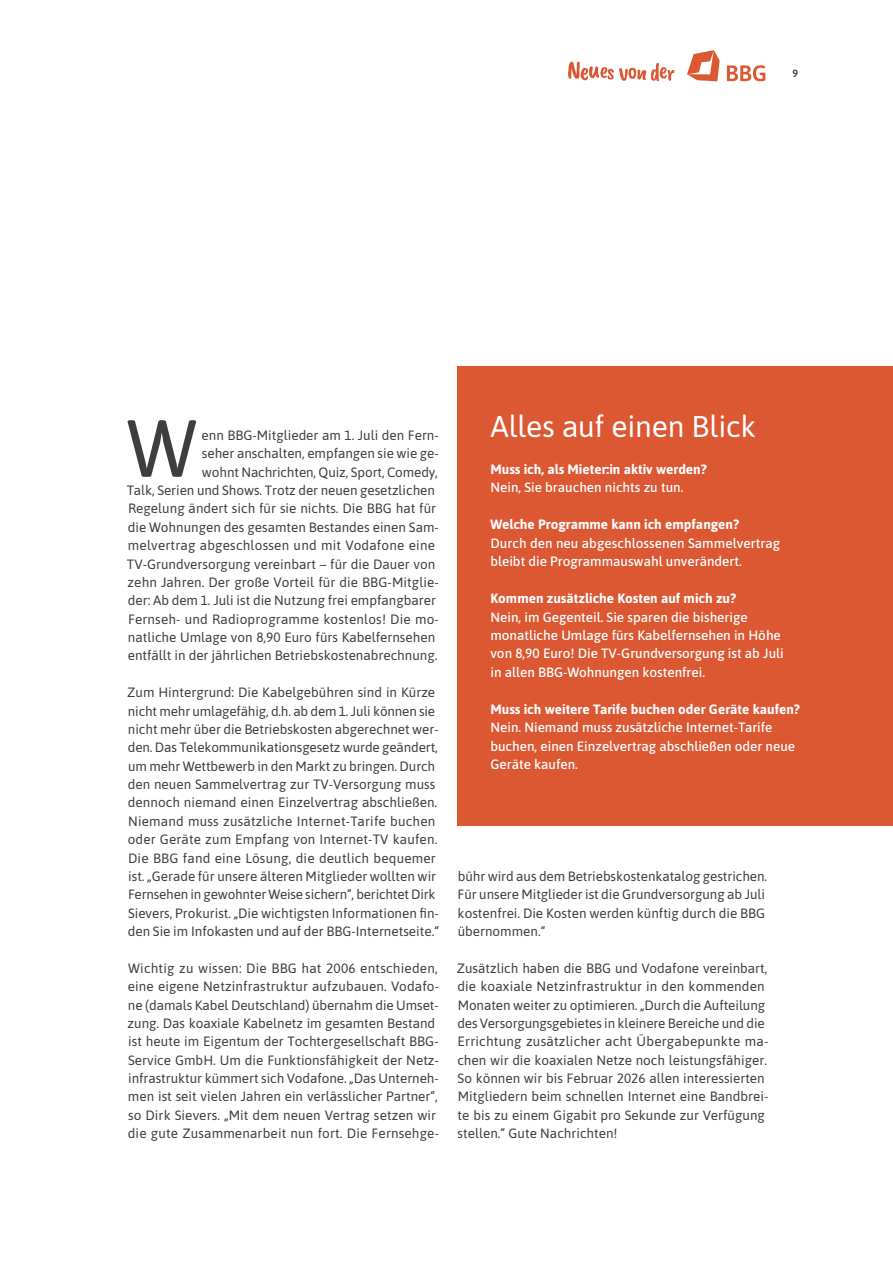
<style>
.page{position:relative;width:893px;height:1263px;background:#fff}
.page>*{position:absolute;margin:0;border:0;box-sizing:border-box;transform-origin:0 0}
.t1{font:80.55px "Asap";color:#3e3e3f}
.t2{font:30px "Asap";letter-spacing:-.005em;color:#fff}
.t3{font:13.5px/18.3px "Asap";color:#3e3e3f}
.t4{font:500 13.5px/18.3px "Asap";color:#fff}
.t5{font:700 13.5px "Asap";color:#fff}
.t6{font:600 10.5px "Asap";color:#3e3e3f}
</style>
<div class="page">
<svg style="left:568px;top:62px;width:106px;height:19px"></svg>
<svg style="left:727px;top:65px;width:38px;height:16px"></svg>
<svg style="left:687px;top:50px;width:33px;height:31px"></svg>
<div style="left:457px;top:366px;width:436px;height:460px;background:#dc5833"></div>
<p class="t6" style="left:792px;top:66px;width:7px">9</p>
<h1 class="t1" style="left:126px;top:392px;width:72px">W</h1>
<p class="t3" style="left:127px;top:425px;width:313px;text-align:right">enn BBG-Mitglieder am 1. Juli den Fern-<br>seher anschalten, empfangen sie wie ge-<br>wohnt Nachrichten, Quiz, Sport, Comedy,<br>Talk, Serien und Shows. Trotz der neuen gesetzlichen Regelung ändert sich für sie nichts. Die BBG hat für die Wohnungen des gesamten Bestandes einen Sam&shy;melvertrag abgeschlossen und mit Vodafone eine TV-Grundversorgung vereinbart – für die Dauer von zehn Jahren. Der große Vorteil für die BBG-Mitglie&shy;der: Ab dem 1. Juli ist die Nutzung frei empfangbarer Fernseh- und Radioprogramme kostenlos! Die mo&shy;natliche Umlage von 8,90 Euro fürs Kabelfernsehen entfällt in der jährlichen Betriebskostenabrechnung.</p>
<p class="t3" style="left:127px;top:683px;width:313px">Zum Hintergrund: Die Kabelgebühren sind in Kürze nicht mehr umlagefähig, d.h. ab dem 1. Juli können sie nicht mehr über die Betriebskosten abgerechnet wer&shy;den. Das Telekommunikationsgesetz wurde geändert, um mehr Wettbewerb in den Markt zu bringen. Durch den neuen Sammelvertrag zur TV-Versorgung muss dennoch niemand einen Einzelvertrag abschließen.<br>Niemand muss zusätzliche Internet-Tarife buchen oder Geräte zum Empfang von Internet-TV kaufen.<br>Die BBG fand eine Lösung, die deutlich bequemer ist. „Gerade für unsere älteren Mitglieder wollten wir Fernsehen in gewohnter Weise sichern“, berichtet Dirk Sievers, Prokurist. „Die wichtigsten Informationen fin&shy;den Sie im Infokasten und auf der BBG-Internetseite.“</p>
<p class="t3" style="left:128px;top:958px;width:313px">Wichtig zu wissen: Die BBG hat 2006 entschieden, eine eigene Netzinfrastruktur aufzubauen. Vodafo&shy;ne (damals Kabel Deutschland) übernahm die Umset&shy;zung. Das koaxiale Kabelnetz im gesamten Bestand ist heute im Eigentum der Tochtergesellschaft BBG-Service GmbH. Um die Funktionsfähigkeit der Netz&shy;infrastruktur kümmert sich Vodafone. „Das Unterneh&shy;men ist seit vielen Jahren ein verlässlicher Partner“, so Dirk Sievers. „Mit dem neuen Vertrag setzen wir die gute Zusammenarbeit nun fort. Die Fernsehge-</p>
<h2 class="t2" style="left:490px;top:405px;width:267px">Alles auf einen Blick</h2>
<p class="t5" style="left:490px;top:459px;width:218px">Muss ich, als Mieter:in aktiv werden?</p>
<p class="t4" style="left:490px;top:478px;width:194px">Nein, Sie brauchen nichts zu tun.</p>
<p class="t5" style="left:490px;top:515px;width:250px">Welche Programme kann ich empfangen?</p>
<p class="t4" style="left:490px;top:533px;width:291px">Durch den neu abgeschlossenen Sammelvertrag bleibt die Programmauswahl unverändert.</p>
<p class="t5" style="left:490px;top:589px;width:247px">Kommen zusätzliche Kosten auf mich zu?</p>
<p class="t4" style="left:490px;top:607px;width:295px">Nein, im Gegenteil. Sie sparen die bisherige monatliche Umlage fürs Kabelfernsehen in Höhe von 8,90 Euro! Die TV-Grundversorgung ist ab Juli in allen BBG-Wohnungen kostenfrei.</p>
<p class="t5" style="left:490px;top:699px;width:311px">Muss ich weitere Tarife buchen oder Geräte kaufen?</p>
<p class="t4" style="left:490px;top:718px;width:306px">Nein. Niemand muss zusätzliche Internet-Tarife buchen, einen Einzelvertrag abschließen oder neue<br>Geräte kaufen.</p>
<p class="t3" style="left:458px;top:866px;width:311px">bühr wird aus dem Betriebskostenkatalog gestrichen.<br>Für unsere Mitglieder ist die Grundversorgung ab Juli kostenfrei. Die Kosten werden künftig durch die BBG übernommen.“</p>
<p class="t3" style="left:457px;top:958px;width:313px">Zusätzlich haben die BBG und Vodafone vereinbart, die koaxiale Netzinfrastruktur in den kommenden Monaten weiter zu optimieren. „Durch die Aufteilung des Versorgungsgebietes in kleinere Bereiche und die Errichtung zusätzlicher acht Übergabepunkte ma&shy;chen wir die koaxialen Netze noch leistungsfähiger.<br>So können wir bis Februar 2026 allen interessierten Mitgliedern beim schnellen Internet eine Bandbrei&shy;te bis zu einem Gigabit pro Sekunde zur Verfügung stellen.“ Gute Nachrichten!</p>
</div>
